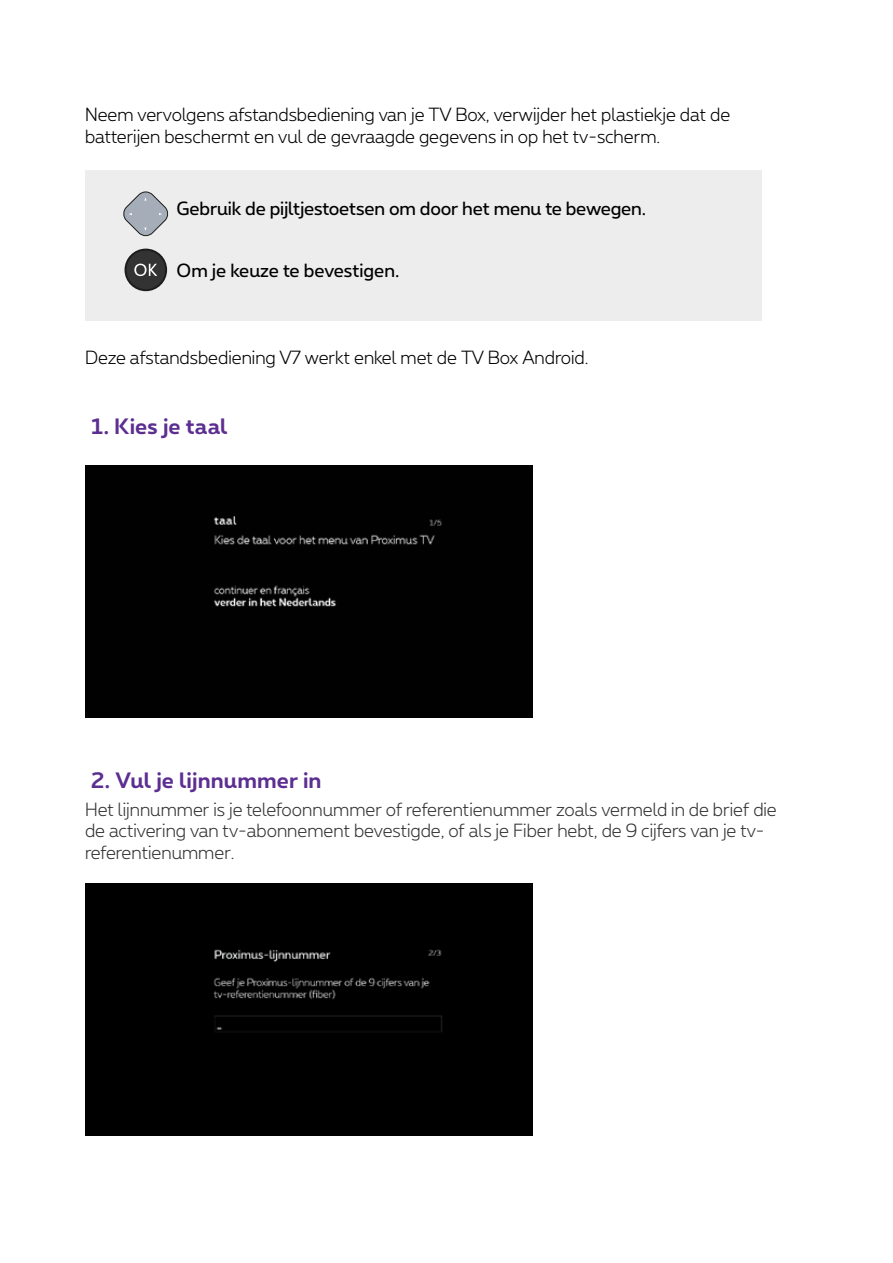
<style>
.page{position:relative;width:893px;height:1263px;background:#fff}
.page>*{position:absolute;margin:0;border:0;box-sizing:border-box;transform-origin:0 0}
.t1{font:700 21px "Proximus";letter-spacing:.005em;color:#5c2e91}
.t2{font:300 18px/21.6px "Proximus";color:#000}
.t3{font:300 18px/21.6px "Proximus";color:#333}
.t4{font:18px "Proximus";letter-spacing:-.01em;color:#000}
</style>
<div class="page">
<div style="left:85px;top:170px;width:677px;height:150px;background:#ededed"></div>
<svg style="left:123px;top:191px;width:45px;height:45px"></svg>
<div style="left:126px;top:250px;width:40px;height:40px;background:#333;border-radius:50%"></div>
<div style="left:125px;top:249px;width:42px;height:42px;border:2px solid #1d1d1b;border-radius:50%"></div>
<svg style="left:134px;top:264px;width:23px;height:12px"></svg>
<div style="left:85px;top:466px;width:447px;height:251px;background:#010101"></div>
<div style="left:85px;top:884px;width:447px;height:251px;background:#000"></div>
<p class="t2" style="left:85px;top:103px;width:647px">Neem vervolgens afstandsbediening van je TV Box, verwijder het plastiekje dat de batterijen beschermt en vul de gevraagde gegevens in op het tv-scherm.</p>
<p class="t4" style="left:176px;top:196px;width:471px">Gebruik de pijltjestoetsen om door het menu te bewegen.</p>
<p class="t4" style="left:177px;top:258px;width:224px">Om je keuze te bevestigen.</p>
<p class="t2" style="left:85px;top:345px;width:505px">Deze afstandsbediening V7 werkt enkel met de TV Box Android.</p>
<p class="t1" style="left:91px;top:411px;width:138px">1. Kies je taal</p>
<p class="t1" style="left:91px;top:765px;width:232px">2. Vul je lijnnummer in</p>
<p class="t3" style="left:85px;top:797px;width:693px">Het lijnnummer is je telefoonnummer of referentienummer zoals vermeld in de brief die de activering van tv-abonnement bevestigde, of als je Fiber hebt, de 9 cijfers van je tv&shy;referentienummer.</p>
</div>
